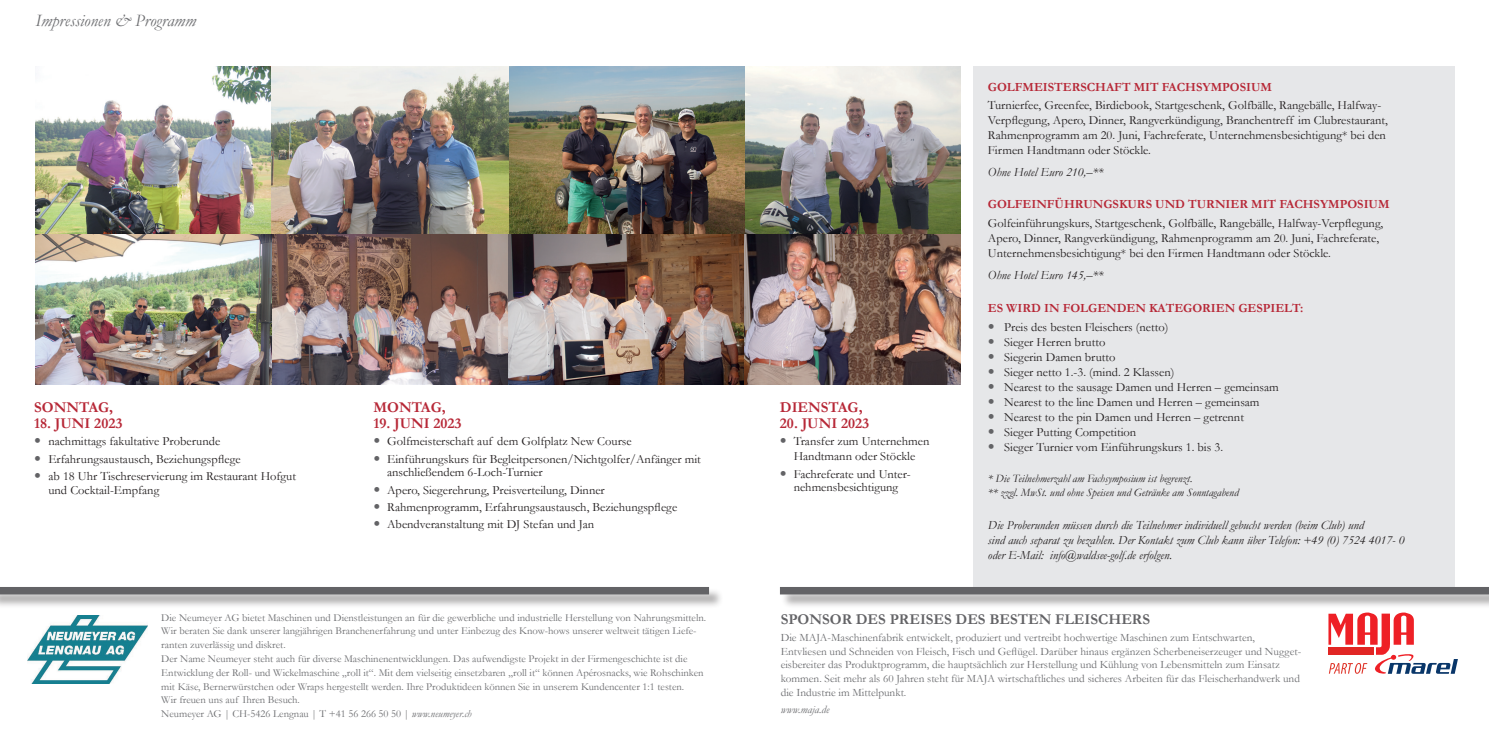
<style>
.page{position:relative;width:1489px;height:745px;background:#fff}
.page>*{position:absolute;margin:0;border:0;box-sizing:border-box;transform-origin:0 0}
.t1{font:italic 17.5px "Garamond";color:#6c6d70}
.t2{font:700 15px "Garamond";color:#b72837}
.t3{font:700 15px "Garamond";color:#636366}
.t4{font:12.5px/15px "Garamond";color:#231f20}
.t5{font:italic 12.5px/15px "Garamond";color:#231f20}
.t6{font:700 12.5px "Garamond";color:#b72837}
.t7{font:11.25px/13.8px "Garamond";color:#6c6d70}
.t8{font:italic 11.25px/13.5px "Garamond";color:#231f20}
.t9{font:italic 11.25px "Garamond";color:#6c6d70}
.t10{font:10.62px/13.8px "Garamond";color:#6c6d70}
.s1{font-style:italic}
</style>
<div class="page">
<div style="left:973px;top:66px;width:481px;height:524px;background:#e6e7e9"></div>
<img style="left:508px;top:233px;width:236px;height:151px">
<img style="left:272px;top:233px;width:236px;height:151px">
<img style="left:744px;top:233px;width:216px;height:151px">
<div style="left:0;top:587px;width:723px;height:21px;background:#231f20;opacity:.4"></div>
<div style="left:0;top:586px;width:709px;height:8px;background:#636366"></div>
<div style="left:780px;top:587px;width:708px;height:21px;background:#231f20;opacity:.4"></div>
<div style="left:780px;top:586px;width:708px;height:8px;background:#636366"></div>
<img style="left:744px;top:66px;width:216px;height:167px">
<img style="left:35px;top:233px;width:237px;height:151px">
<img style="left:27px;top:615px;width:120px;height:68px">
<img style="left:35px;top:66px;width:237px;height:167px">
<img style="left:508px;top:66px;width:236px;height:167px">
<img style="left:272px;top:66px;width:236px;height:167px">
<svg style="left:1328px;top:612px;width:129px;height:61px"></svg>
<h1 class="t1" style="left:35px;top:8px;width:162px">Impressionen &amp; Programm</h1>
<p class="t2" style="left:34px;top:396px;width:80px">SONNTAG,</p>
<p class="t2" style="left:34px;top:413px;width:90px">18. JUNI 2023</p>
<p class="t4" style="left:48px;top:432px;width:249px;line-height:17.2px">nachmittags fakultative Proberunde<br>Erfahrungsaustausch, Beziehungspflege<br>ab 18 Uhr Tischreservierung im Restaurant Hofgut</p>
<p class="t4" style="left:48px;top:481px;width:112px">und Cocktail-Empfang</p>
<p class="t2" style="left:373px;top:396px;width:74px">MONTAG,</p>
<p class="t2" style="left:373px;top:413px;width:90px">19. JUNI 2023</p>
<p class="t4" style="left:387px;top:432px;width:315px;line-height:17.2px">Golfmeisterschaft auf dem Golfplatz New Course<br>Einführungskurs für Begleitpersonen/Nichtgolfer/Anfänger mit</p>
<p class="t4" style="left:387px;top:463px;width:291px;line-height:17.2px">anschließendem 6-Loch-Turnier<br>Apero, Siegerehrung, Preisverteilung, Dinner Rahmenprogramm, Erfahrungsaustausch, Beziehungspflege Abendveranstaltung mit DJ Stefan und Jan</p>
<p class="t2" style="left:780px;top:396px;width:84px">DIENSTAG,</p>
<p class="t2" style="left:780px;top:413px;width:91px">20. JUNI 2023</p>
<p class="t4" style="left:793px;top:433px;width:137px">Transfer zum Unternehmen<br>Handtmann oder Stöckle</p>
<p class="t4" style="left:793px;top:466px;width:117px;line-height:13.8px">Fachreferate und Unter&shy;nehmensbesichtigung</p>
<p class="t6" style="left:987px;top:78px;width:285px">GOLFMEISTERSCHAFT MIT FACHSYMPOSIUM</p>
<p class="t4" style="left:987px;top:97px;width:401px">Turnierfee, Greenfee, Birdiebook, Startgeschenk, Golfbälle, Rangebälle, Halfway-Verpflegung, Apero, Dinner, Rangverkündigung, Branchentreff im Clubrestaurant, Rahmenprogramm am 20. Juni, Fachreferate, Unternehmensbesichtigung* bei den Firmen Handtmann oder Stöckle.</p>
<p class="t5" style="left:987px;top:164px;width:117px">Ohne Hotel Euro 210,–**</p>
<p class="t6" style="left:987px;top:196px;width:403px">GOLFEINFÜHRUNGSKURS UND TURNIER MIT FACHSYMPOSIUM</p>
<p class="t4" style="left:987px;top:215px;width:397px">Golfeinführungskurs, Startgeschenk, Golfbälle, Rangebälle, Halfway-Verpflegung,<br>Apero, Dinner, Rangverkündigung, Rahmenprogramm am 20. Juni, Fachreferate,<br>Unternehmensbesichtigung* bei den Firmen Handtmann oder Stöckle.</p>
<p class="t5" style="left:987px;top:267px;width:117px">Ohne Hotel Euro 145,–**</p>
<p class="t6" style="left:987px;top:299px;width:317px">ES WIRD IN FOLGENDEN KATEGORIEN GESPIELT:</p>
<p class="t4" style="left:1004px;top:319px;width:276px">Preis des besten Fleischers (netto)<br>Sieger Herren brutto<br>Siegerin Damen brutto<br>Sieger netto 1.-3. (mind. 2 Klassen)<br>Nearest to the sausage Damen und Herren – gemeinsam Nearest to the line Damen und Herren – gemeinsam Nearest to the pin Damen und Herren – getrennt<br>Sieger Putting Competition<br>Sieger Turnier vom Einführungskurs 1. bis 3.</p>
<p class="t8" style="left:987px;top:471px;width:252px">* Die Teilnehmerzahl am Fachsymposium ist begrenzt.<br>** zzgl. MwSt. und ohne Speisen und Getränke am Sonntagabend</p>
<p class="t5" style="left:987px;top:517px;width:418px">Die Proberunden müssen durch die Teilnehmer individuell gebucht werden (beim Club) und<br>sind auch separat zu bezahlen. Der Kontakt zum Club kann über Telefon: +49 (0) 7524 4017- 0 oder E-Mail: info@waldsee-golf.de erfolgen.</p>
<p class="t10" style="left:161px;top:609px;width:546px">Die Neumeyer AG bietet Maschinen und Dienstleistungen an für die gewerbliche und industrielle Herstellung von Nahrungsmitteln.<br>Wir beraten Sie dank unserer langjährigen Branchenerfahrung und unter Einbezug des Know-hows unserer weltweit tätigen Liefe&shy;ranten zuverlässig und diskret.<br>Der Name Neumeyer steht auch für diverse Maschinenentwicklungen. Das aufwendigste Projekt in der Firmengeschichte ist die Entwicklung der Roll- und Wickelmaschine „roll it“. Mit dem vielseitig einsetzbaren „roll it“ können Apérosnacks, wie Rohschinken mit Käse, Bernerwürstchen oder Wraps hergestellt werden. Ihre Produktideen können Sie in unserem Kundencenter 1:1 testen.<br>Wir freuen uns auf Ihren Besuch.<br>Neumeyer AG | CH-5426 Lengnau | T +41 56 266 50 50 | <span class="s1">www.neumeyer.ch</span></p>
<p class="t3" style="left:780px;top:608px;width:371px">SPONSOR DES PREISES DES BESTEN FLEISCHERS</p>
<p class="t7" style="left:780px;top:629px;width:521px">Die MAJA-Maschinenfabrik entwickelt, produziert und vertreibt hochwertige Maschinen zum Entschwarten, Entvliesen und Schneiden von Fleisch, Fisch und Geflügel. Darüber hinaus ergänzen Scherbeneiserzeuger und Nugget&shy;eisbereiter das Produktprogramm, die hauptsächlich zur Herstellung und Kühlung von Lebensmitteln zum Einsatz kommen. Seit mehr als 60 Jahren steht für MAJA wirtschaftliches und sicheres Arbeiten für das Fleischerhandwerk und die Industrie im Mittelpunkt.</p>
<p class="t9" style="left:780px;top:701px;width:50px">www.maja.de</p>
</div>
